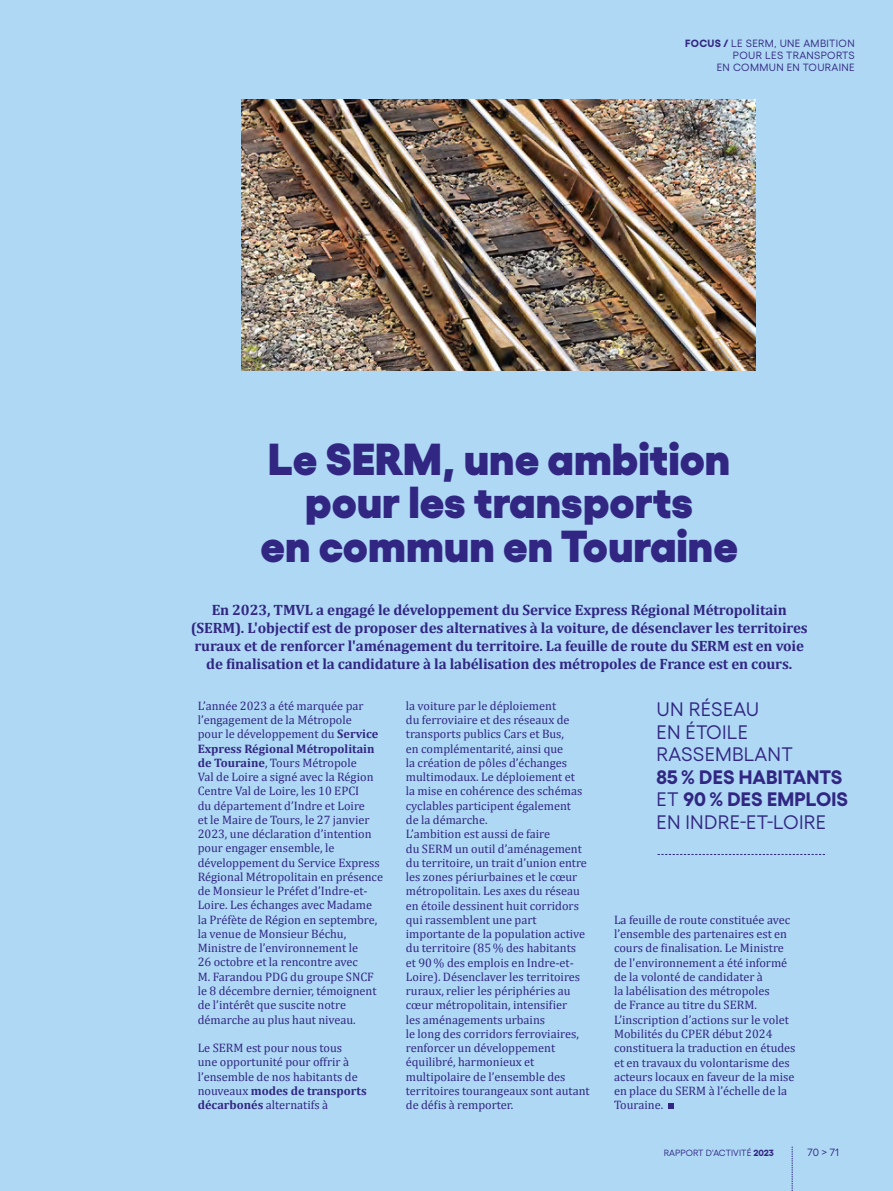
<style>
.page{position:relative;width:893px;height:1191px;background:#afd8f4}
.page>*{position:absolute;margin:0;border:0;box-sizing:border-box;transform-origin:0 0}
.t1{font:900 44.7px/43.5px "Gellix";color:#312783;text-align:center}
.t2{font:700 19.5px/22.5px "Gellix";letter-spacing:.01em;color:#312783}
.t3{font:19.5px/22.5px "Gellix";letter-spacing:.01em;color:#312783}
.t4{font:700 15px/18px "Cambria";letter-spacing:-.01em;color:#312783;text-align:center}
.t5{font:12.3px/14.2px "Cambria";color:#312783}
.t6{font:10.5px/12px "Gellix";letter-spacing:.03em;color:#312783;text-align:right}
.t7{font:9px "Gellix";letter-spacing:.01em;color:#312783}
.s1{font-weight:700}
.s2{font-weight:400}
</style>
<div class="page">
<svg style="left:792px;top:1146px;width:1px;height:45px"></svg>
<svg style="left:668px;top:1103px;width:6px;height:5px"></svg>
<svg style="left:658px;top:854px;width:167px;height:1px"></svg>
<img style="left:241px;top:99px;width:515px;height:272px">
<p class="t6" style="left:685px;top:36px;width:171px"><span class="s1">FOCUS /</span> LE SERM, UNE AMBITION<br>POUR LES TRANSPORTS<br>EN COMMUN EN TOURAINE</p>
<h1 class="t1" style="left:260px;top:432px;width:479px">Le SERM, une ambition pour les transports<br>en commun en Touraine</h1>
<p class="t4" style="left:191px;top:600px;width:619px">En 2023, TMVL a engagé le développement du Service Express Régional Métropolitain (SERM). L'objectif est de proposer des alternatives à la voiture, de désenclaver les territoires ruraux et de renforcer l'aménagement du territoire. La feuille de route du SERM est en voie de finalisation et la candidature à la labélisation des métropoles de France est en cours.</p>
<p class="t5" style="left:198px;top:698px;width:187px">L’année 2023 a été marquée par l’engagement de la Métropole<br>pour le développement du <span class="s1">Service<br>Express Régional Métropolitain de Touraine</span>, Tours Métropole<br>Val de Loire a signé avec la Région<br>Centre Val de Loire, les 10 EPCI<br>du département d’Indre et Loire<br>et le Maire de Tours, le 27 janvier<br>2023, une déclaration d’intention pour engager ensemble, le développement du Service Express<br>Régional Métropolitain en présence de Monsieur le Préfet d’Indre-et-<br>Loire. Les échanges avec Madame la Préfète de Région en septembre, la venue de Monsieur Béchu,<br>Ministre de l’environnement le<br>26 octobre et la rencontre avec<br>M. Farandou PDG du groupe SNCF le 8 décembre dernier, témoignent de l’intérêt que suscite notre démarche au plus haut niveau.</p>
<p class="t5" style="left:198px;top:1040px;width:171px">Le SERM est pour nous tous<br>une opportunité pour offrir à l’ensemble de nos habitants de nouveaux <span class="s1">modes de transports décarbonés</span> alternatifs à</p>
<h2 class="t3" style="left:657px;top:696px;width:138px">UN RÉSEAU<br>EN ÉTOILE<br>RASSEMBLANT</h2>
<h2 class="t2" style="left:656px;top:763px;width:193px">85 % DES HABITANTS<br><span class="s2">ET</span> 90 % DES EMPLOIS<br><span class="s2">EN INDRE-ET-LOIRE</span></h2>
<p class="t5" style="left:406px;top:698px;width:185px">la voiture par le déploiement<br>du ferroviaire et des réseaux de transports publics Cars et Bus,<br>en complémentarité, ainsi que<br>la création de pôles d’échanges multimodaux. Le déploiement et<br>la mise en cohérence des schémas cyclables participent également<br>de la démarche.<br>L’ambition est aussi de faire<br>du SERM un outil d’aménagement du territoire, un trait d’union entre les zones périurbaines et le cœur métropolitain. Les axes du réseau en étoile dessinent huit corridors qui rassemblent une part importante de la population active du territoire (85% des habitants<br>et 90% des emplois en Indre-et-<br>Loire). Désenclaver les territoires ruraux, relier les périphéries au cœur métropolitain, intensifier<br>les aménagements urbains<br>le long des corridors ferroviaires, renforcer un développement équilibré, harmonieux et multipolaire de l’ensemble des territoires tourangeaux sont autant de défis à remporter.</p>
<p class="t5" style="left:614px;top:912px;width:183px">La feuille de route constituée avec l’ensemble des partenaires est en cours de finalisation. Le Ministre de l'environnement a été informé de la volonté de candidater à<br>la labélisation des métropoles<br>de France au titre du SERM.<br>L’inscription d’actions sur le volet<br>Mobilités du CPER début 2024 constituera la traduction en études et en travaux du volontarisme des acteurs locaux en faveur de la mise en place du SERM à l’échelle de la<br>Touraine.</p>
<p class="t7" style="left:664px;top:1145px;width:112px">RAPPORT D'ACTIVITÉ <span class="s1">2023</span></p>
<p class="t6" style="left:808px;top:1145px;width:33px">70 &gt; 71</p>
</div>
